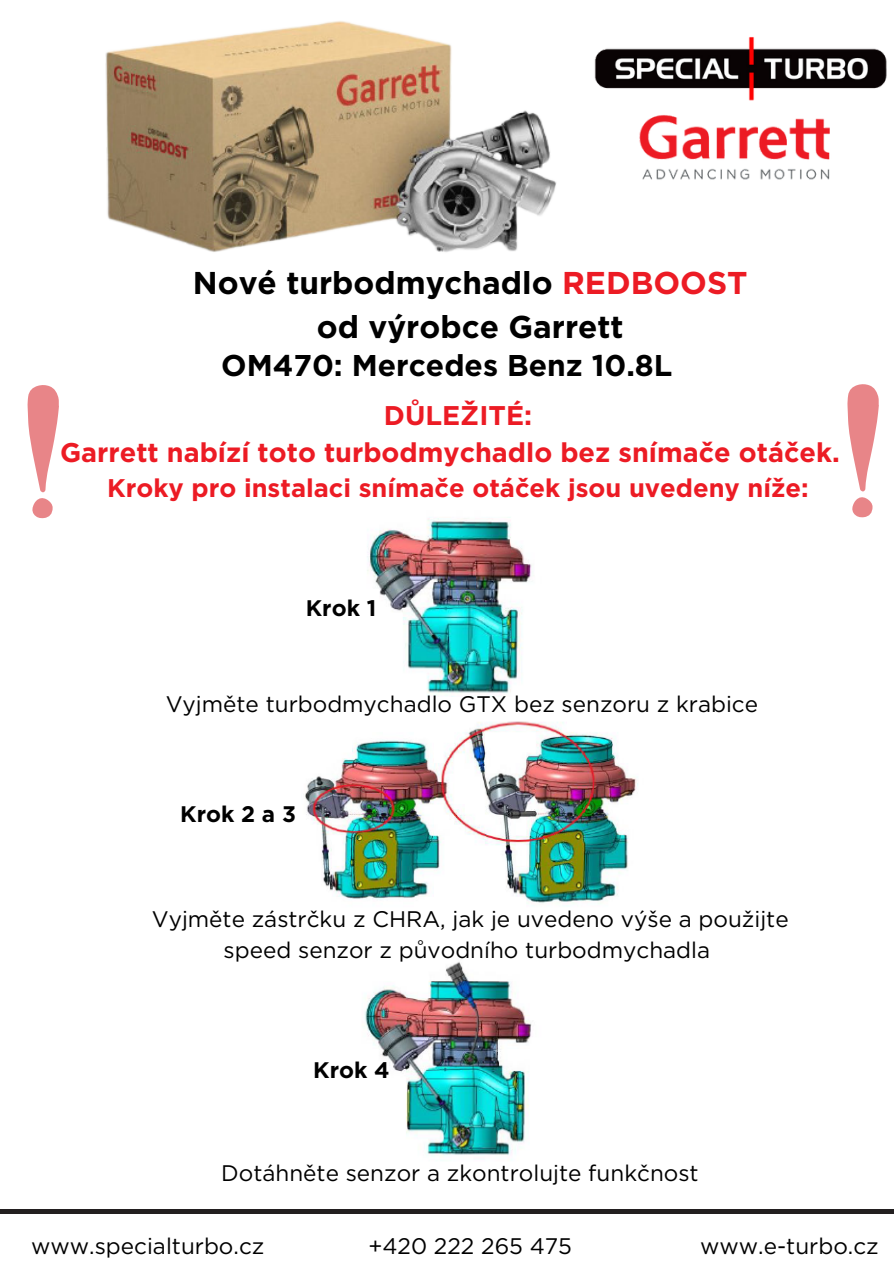
<style>
.page{position:relative;width:894px;height:1264px;background:#fff}
.page>*{position:absolute;margin:0;border:0;box-sizing:border-box;transform-origin:0 0}
.t1{font:700 31.5px/43.8px "Gotham";color:#000;text-align:center}
.t2{font:700 30px "Gotham";color:#000}
.t3{font:700 27px "Gotham";color:#ec1b24}
.t4{font:700 25.5px "Gotham";color:#ec1b24}
.t5{font:22.5px/31.5px "Gotham";color:#000;text-align:center}
.t6{font:700 22.5px "Gotham";color:#000}
.s1{color:#ec1b24}
</style>
<div class="page">
<img style="left:594px;top:48px;width:293px;height:41px">
<img style="left:609px;top:37px;width:261px;height:143px">
<img style="left:105px;top:21px;width:452px;height:231px">
<img style="left:367px;top:517px;width:165px;height:180px">
<img style="left:305px;top:721px;width:333px;height:186px">
<img style="left:364px;top:961px;width:168px;height:200px">
<hr style="left:0;top:1209px;width:893px;height:4px;background:#231f20">
<svg style="left:27px;top:385px;width:32px;height:133px"></svg>
<svg style="left:847px;top:384px;width:31px;height:133px"></svg>
<p class="t1" style="left:193px;top:261px;width:556px">Nové turbodmychadlo <span class="s1">REDBOOST </span>od výrobce Garrett</p>
<p class="t2" style="left:221px;top:347px;width:452px">OM470: Mercedes Benz 10.8L</p>
<p class="t3" style="left:384px;top:399px;width:150px">DŮLEŽITÉ:</p>
<p class="t3" style="left:60px;top:436px;width:781px">Garrett nabízí toto turbodmychadlo bez snímače otáček.</p>
<p class="t4" style="left:107px;top:472px;width:702px">Kroky pro instalaci snímače otáček jsou uvedeny níže:</p>
<p class="t6" style="left:306px;top:594px;width:72px">Krok 1</p>
<p class="t5" style="left:166px;top:688px;width:593px">Vyjměte turbodmychadlo GTX bez senzoru z krabice</p>
<p class="t6" style="left:180px;top:800px;width:117px">Krok 2 a 3</p>
<p class="t5" style="left:152px;top:902px;width:638px">Vyjměte zástrčku z CHRA, jak je uvedeno výše a použijte speed senzor z původního turbodmychadla</p>
<p class="t6" style="left:313px;top:1055px;width:78px">Krok 4</p>
<p class="t5" style="left:221px;top:1157px;width:479px">Dotáhněte senzor a zkontrolujte funkčnost</p>
<p class="t5" style="left:31px;top:1229px;width:235px">www.specialturbo.cz</p>
<p class="t5" style="left:368px;top:1229px;width:205px">+420 222 265 475</p>
<p class="t5" style="left:700px;top:1229px;width:180px">www.e-turbo.cz</p>
</div>
